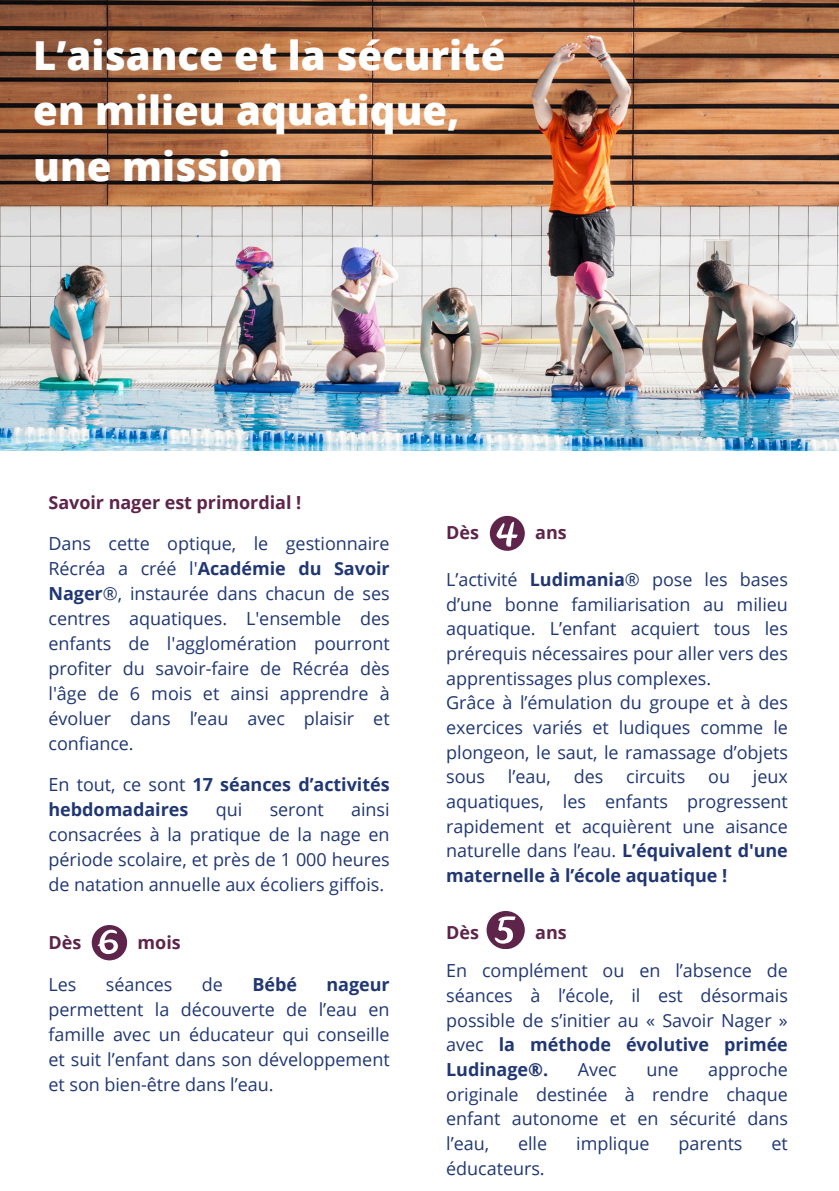
<style>
.page{position:relative;width:839px;height:1191px;background:#fff}
.page>*{position:absolute;margin:0;border:0;box-sizing:border-box;transform-origin:0 0}
.t1{font:800 40px/55.6px "Open Sans";color:#fff}
.t2{font:18px/24.6px "Open Sans";letter-spacing:-.005em;color:#203774;text-align:justify}
.t3{font:700 18px/25px "Open Sans";letter-spacing:-.005em;color:#203774}
.t4{font:700 18px "Open Sans";color:#5e244a}
.s1{font-weight:700}
.s2{font-weight:400}
</style>
<div class="page">
<img style="left:0;top:0;width:838px;height:450px">
<svg style="left:490px;top:516px;width:34px;height:34px"></svg>
<svg style="left:486px;top:911px;width:38px;height:37px"></svg>
<svg style="left:92px;top:925px;width:35px;height:35px"></svg>
<h2 class="t1" style="left:33px;top:27px;width:473px">L’aisance et la sécurité en milieu aquatique, une mission</h2>
<h1 class="t4" style="left:48px;top:490px;width:254px">Savoir nager est primordial !</h1>
<h2 class="t2" style="left:48px;top:531px;width:342px">Dans cette optique, le gestionnaire Récréa a créé l'<span class="s1">Académie du Savoir Nager</span>®, instaurée dans chacun de ses centres aquatiques. L'ensemble des enfants de l'agglomération pourront profiter du savoir-faire de Récréa dès l'âge de 6 mois et ainsi apprendre à évoluer dans l’eau avec plaisir et confiance.</h2>
<p class="t3" style="left:48px;top:772px;width:342px"><span class="s2">En tout, ce sont</span> 17 séances d’activités hebdomadaires</p>
<p class="t2" style="left:48px;top:797px;width:342px;text-indent:302px">ainsi consacrées à la pratique de la nage en période scolaire, et près de 1 000 heures de natation annuelle aux écoliers giffois.</p>
<p class="t2" style="left:216px;top:797px;width:28px">qui</p>
<p class="t2" style="left:270px;top:797px;width:56px">seront</p>
<p class="t4" style="left:48px;top:929px;width:34px">Dès</p>
<p class="t4" style="left:138px;top:929px;width:45px">mois</p>
<p class="t2" style="left:48px;top:972px;width:29px">Les</p>
<p class="t2" style="left:106px;top:972px;width:68px">séances</p>
<p class="t2" style="left:202px;top:972px;width:23px">de</p>
<p class="t3" style="left:252px;top:972px;width:46px">Bébé</p>
<p class="t2" style="left:48px;top:972px;width:342px;text-indent:278px"><span class="s1">nageur </span>permettent la découverte de l’eau en famille avec un éducateur qui conseille et suit l’enfant dans son développement et son bien-être dans l’eau.</p>
<p class="t4" style="left:446px;top:520px;width:34px">Dès</p>
<p class="t4" style="left:535px;top:520px;width:33px">ans</p>
<p class="t2" style="left:446px;top:567px;width:343px">L’activité <span class="s1">Ludimania</span>® pose les bases d’une bonne familiarisation au milieu aquatique. L’enfant acquiert tous les prérequis nécessaires pour aller vers des apprentissages plus complexes.</p>
<h2 class="t2" style="left:446px;top:690px;width:343px">Grâce à l’émulation du groupe et à des exercices variés et ludiques comme le plongeon, le saut, le ramassage d’objets sous</h2>
<h2 class="t2" style="left:508px;top:764px;width:44px">l’eau,</h2>
<h2 class="t2" style="left:573px;top:764px;width:31px">des</h2>
<h2 class="t2" style="left:626px;top:764px;width:61px">circuits</h2>
<h2 class="t2" style="left:708px;top:764px;width:23px">ou</h2>
<h2 class="t2" style="left:446px;top:764px;width:343px;text-indent:307px">jeux aquatiques, les enfants progressent rapidement et acquièrent une aisance naturelle dans l’eau. <span class="s1">L’équivalent d'une maternelle à l’école aquatique !</span></h2>
<p class="t4" style="left:446px;top:919px;width:34px">Dès</p>
<p class="t4" style="left:535px;top:919px;width:33px">ans</p>
<p class="t2" style="left:446px;top:958px;width:343px">En complément ou en l’absence de séances à l’école, il est désormais possible de s’initier au « Savoir Nager » avec <span class="s1">la méthode évolutive primée Ludinage®.</span></p>
<p class="t2" style="left:446px;top:1057px;width:343px;text-indent:262px">approche originale destinée à rendre chaque enfant autonome et en sécurité dans l’eau,</p>
<p class="t2" style="left:578px;top:1057px;width:40px">Avec</p>
<p class="t2" style="left:646px;top:1057px;width:34px">une</p>
<p class="t2" style="left:518px;top:1131px;width:31px">elle</p>
<p class="t2" style="left:576px;top:1131px;width:75px">implique</p>
<p class="t2" style="left:678px;top:1131px;width:66px">parents</p>
<p class="t2" style="left:771px;top:1131px;width:18px">et</p>
<p class="t2" style="left:446px;top:1155px;width:100px">éducateurs.</p>
</div>
